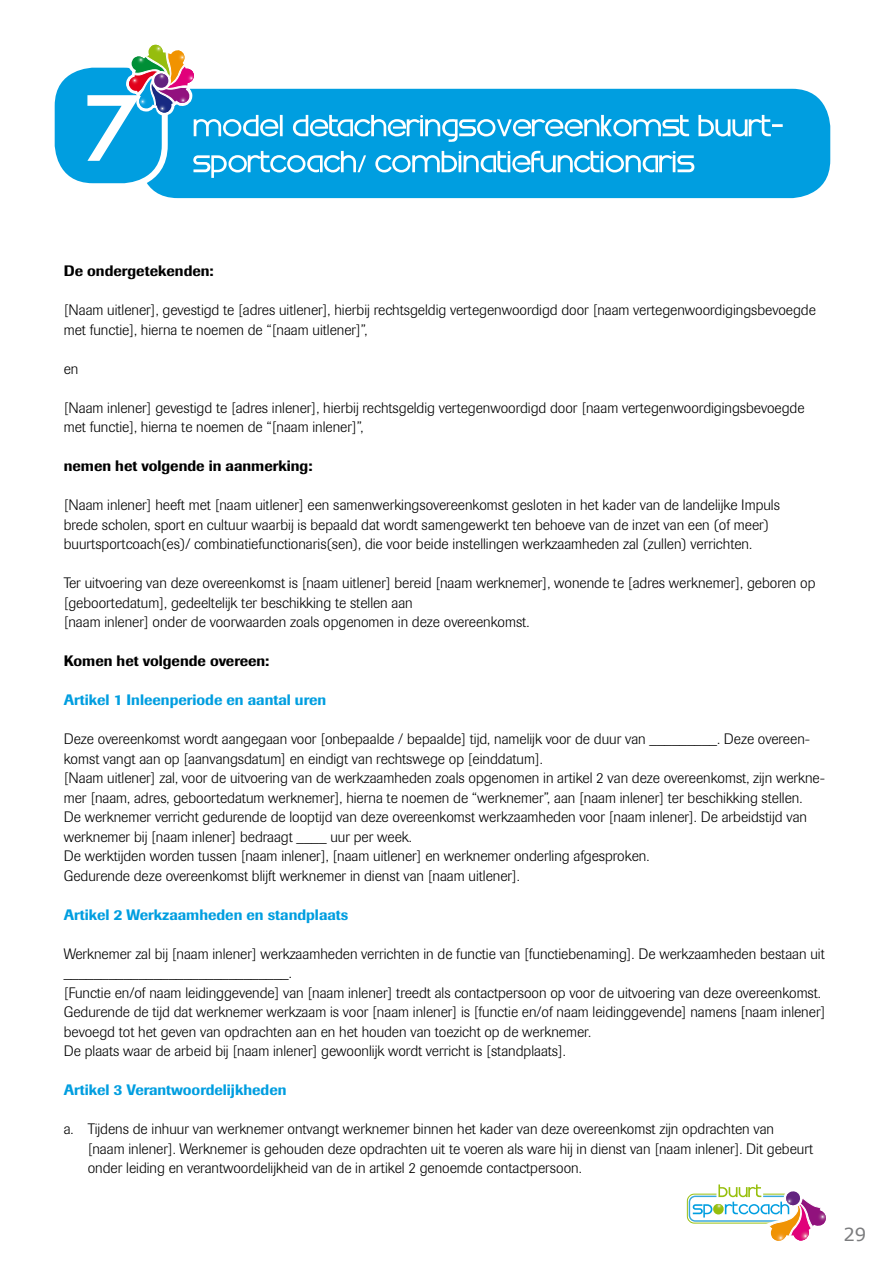
<style>
.page{position:relative;width:893px;height:1263px;background:#fff}
.page>*{position:absolute;margin:0;border:0;box-sizing:border-box;transform-origin:0 0}
.t1{font:18px "Verdana";color:#7b7c7e}
.t2{font:300 15px/19.5px "Imago";color:#000}
.t3{font:500 15px "Imago";color:#009ee0}
.t4{font:500 15px "Imago";color:#000}
</style>
<div class="page">
<div style="left:137px;top:86px;width:696px;height:115px;background:#009ee0;border-radius:41px"></div>
<div style="left:134px;top:83px;width:702px;height:121px;border:6px solid #fff;border-radius:41px"></div>
<div style="left:52px;top:65px;width:113px;height:121px;background:#009ee0;border-radius:41px"></div>
<div style="left:49px;top:62px;width:119px;height:127px;border:6px solid #fff;border-radius:41px"></div>
<svg style="left:87px;top:44px;width:696px;height:134px"></svg>
<svg style="left:687px;top:1184px;width:139px;height:57px"></svg>
<p class="t4" style="left:64px;top:262px;width:151px">De ondergetekenden:</p>
<p class="t2" style="left:64px;top:301px;width:754px">[Naam uitlener], gevestigd te [adres uitlener], hierbij rechtsgeldig vertegenwoordigd door [naam vertegenwoordigingsbevoegde met functie], hierna te noemen de “[naam uitlener]”,</p>
<p class="t2" style="left:64px;top:359px;width:16px">en</p>
<p class="t2" style="left:64px;top:398px;width:742px">[Naam inlener] gevestigd te [adres inlener], hierbij rechtsgeldig vertegenwoordigd door [naam vertegenwoordigingsbevoegde met functie], hierna te noemen de “[naam inlener]”,</p>
<p class="t4" style="left:64px;top:457px;width:250px">nemen het volgende in aanmerking:</p>
<p class="t2" style="left:64px;top:496px;width:718px">[Naam inlener] heeft met [naam uitlener] een samenwerkingsovereenkomst gesloten in het kader van de landelijke Impuls brede scholen, sport en cultuur waarbij is bepaald dat wordt samengewerkt ten behoeve van de inzet van een (of meer) buurtsportcoach(es)/ combinatiefunctionaris(sen), die voor beide instellingen werkzaamheden zal (zullen) verrichten.</p>
<p class="t2" style="left:64px;top:574px;width:753px">Ter uitvoering van deze overeenkomst is [naam uitlener] bereid [naam werknemer], wonende te [adres werknemer], geboren op [geboortedatum], gedeeltelijk ter beschikking te stellen aan<br>[naam inlener] onder de voorwaarden zoals opgenomen in deze overeenkomst.</p>
<p class="t4" style="left:64px;top:652px;width:207px">Komen het volgende overeen:</p>
<p class="t3" style="left:64px;top:691px;width:264px">Artikel 1 Inleenperiode en aantal uren</p>
<p class="t2" style="left:64px;top:730px;width:763px">Deze overeenkomst wordt aangegaan voor [onbepaalde / bepaalde] tijd, namelijk voor de duur van _________. Deze overeen&shy;komst vangt aan op [aanvangsdatum] en eindigt van rechtswege op [einddatum].<br>[Naam uitlener] zal, voor de uitvoering van de werkzaamheden zoals opgenomen in artikel 2 van deze overeenkomst, zijn werkne&shy;mer [naam, adres, geboortedatum werknemer], hierna te noemen de “werknemer”, aan [naam inlener] ter beschikking stellen.<br>De werknemer verricht gedurende de looptijd van deze overeenkomst werkzaamheden voor [naam inlener]. De arbeidstijd van werknemer bij [naam inlener] bedraagt ____ uur per week.<br>De werktijden worden tussen [naam inlener], [naam uitlener] en werknemer onderling afgesproken.<br>Gedurende deze overeenkomst blijft werknemer in dienst van [naam uitlener].</p>
<p class="t3" style="left:64px;top:906px;width:286px">Artikel 2 Werkzaamheden en standplaats</p>
<p class="t2" style="left:64px;top:944px;width:763px">Werknemer zal bij [naam inlener] werkzaamheden verrichten in de functie van [functiebenaming]. De werkzaamheden bestaan uit ______________________________.<br>[Functie en/of naam leidinggevende] van [naam inlener] treedt als contactpersoon op voor de uitvoering van deze overeenkomst.<br>Gedurende de tijd dat werknemer werkzaam is voor [naam inlener] is [functie en/of naam leidinggevende] namens [naam inlener] bevoegd tot het geven van opdrachten aan en het houden van toezicht op de werknemer.<br>De plaats waar de arbeid bij [naam inlener] gewoonlijk wordt verricht is [standplaats].</p>
<p class="t3" style="left:64px;top:1081px;width:224px">Artikel 3 Verantwoordelijkheden</p>
<p class="t2" style="left:88px;top:1120px;width:727px;text-indent:-24px">a. Tijdens de inhuur van werknemer ontvangt werknemer binnen het kader van deze overeenkomst zijn opdrachten van [naam inlener]. Werknemer is gehouden deze opdrachten uit te voeren als ware hij in dienst van [naam inlener]. Dit gebeurt onder leiding en verantwoordelijkheid van de in artikel 2 genoemde contactpersoon.</p>
<p class="t1" style="left:843px;top:1223px;width:24px">29</p>
</div>
